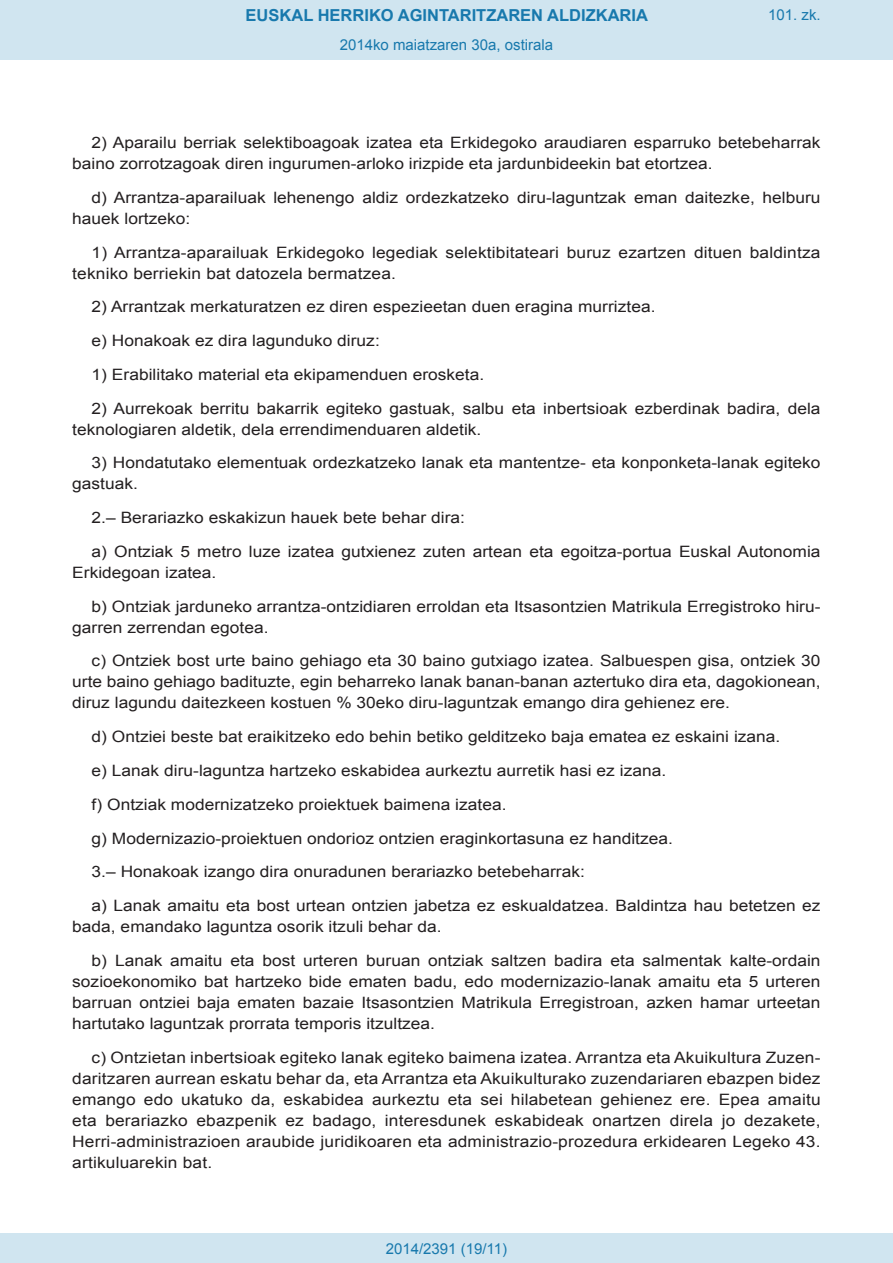
<style>
.page{position:relative;width:893px;height:1263px;background:#fff}
.page>*{position:absolute;margin:0;border:0;box-sizing:border-box;transform-origin:0 0}
.t1{font:700 16.5px "Arial";color:#1879ad}
.BOPVDetalle{font:15.6px/21px "Arial";color:#231f20;scale:1.11 1}
.Paginacion_Centro{font:15px "Arial";color:#1879ad}
</style>
<div class="page">
<div style="left:0;top:0;width:893px;height:60px;background:#d0e5f0"></div>
<div style="left:0;top:1233px;width:893px;height:30px;background:#d0e5f0"></div>
<p class="t1" style="left:246px;top:4px;width:404px">EUSKAL HERRIKO AGINTARITZAREN ALDIZKARIA</p>
<p class="Paginacion_Centro" style="left:340px;top:35px;width:215px">2014ko maiatzaren 30a, ostirala</p>
<p class="Paginacion_Centro" style="left:768px;top:5px;width:54px">101. zk.</p>
<p class="BOPVDetalle" style="left:72px;top:132px;width:676px;text-indent:19px">2) Aparailu berriak selektiboagoak izatea eta Erkidegoko araudiaren esparruko betebeharrak baino zorrotzagoak diren ingurumen-arloko irizpide eta jardunbideekin bat etortzea.</p>
<p class="BOPVDetalle" style="left:72px;top:187px;width:676px;text-indent:19px">d) Arrantza-aparailuak lehenengo aldiz ordezkatzeko diru-laguntzak eman daitezke, helburu hauek lortzeko:</p>
<p class="BOPVDetalle" style="left:72px;top:242px;width:676px;text-indent:19px">1) Arrantza-aparailuak Erkidegoko legediak selektibitateari buruz ezartzen dituen baldintza tekniko berriekin bat datozela bermatzea.</p>
<p class="BOPVDetalle" style="left:92px;top:297px;width:509px">2) Arrantzak merkaturatzen ez diren espezieetan duen eragina murriztea.</p>
<p class="BOPVDetalle" style="left:92px;top:330px;width:261px">e) Honakoak ez dira lagunduko diruz:</p>
<p class="BOPVDetalle" style="left:92px;top:364px;width:355px">1) Erabilitako material eta ekipamenduen erosketa.</p>
<p class="BOPVDetalle" style="left:72px;top:398px;width:676px;text-indent:19px">2) Aurrekoak berritu bakarrik egiteko gastuak, salbu eta inbertsioak ezberdinak badira, dela teknologiaren aldetik, dela errendimenduaren aldetik.</p>
<p class="BOPVDetalle" style="left:72px;top:453px;width:676px;text-indent:19px">3) Hondatutako elementuak ordezkatzeko lanak eta mantentze- eta konponketa-lanak egiteko gastuak.</p>
<p class="BOPVDetalle" style="left:92px;top:507px;width:338px">2.– Berariazko eskakizun hauek bete behar dira:</p>
<p class="BOPVDetalle" style="left:72px;top:541px;width:676px;text-indent:19px">a) Ontziak 5 metro luze izatea gutxienez zuten artean eta egoitza-portua Euskal Autonomia<br>Erkidegoan izatea.</p>
<p class="BOPVDetalle" style="left:72px;top:596px;width:676px;text-indent:19px">b) Ontziak jarduneko arrantza-ontzidiaren erroldan eta Itsasontzien Matrikula Erregistroko hiru&shy;garren zerrendan egotea.</p>
<p class="BOPVDetalle" style="left:72px;top:651px;width:676px;text-align:justify;text-indent:19px">c) Ontziek bost urte baino gehiago eta 30 baino gutxiago izatea. Salbuespen gisa, ontziek 30 urte baino gehiago badituzte, egin beharreko lanak banan-banan aztertuko dira eta, dagokionean, diruz lagundu daitezkeen kostuen % 30eko diru-laguntzak emango dira gehienez ere.</p>
<p class="BOPVDetalle" style="left:92px;top:726px;width:622px">d) Ontziei beste bat eraikitzeko edo behin betiko gelditzeko baja ematea ez eskaini izana.</p>
<p class="BOPVDetalle" style="left:92px;top:760px;width:519px">e) Lanak diru-laguntza hartzeko eskabidea aurkeztu aurretik hasi ez izana.</p>
<p class="BOPVDetalle" style="left:92px;top:794px;width:375px">f) Ontziak modernizatzeko proiektuek baimena izatea.</p>
<p class="BOPVDetalle" style="left:92px;top:828px;width:525px">g) Modernizazio-proiektuen ondorioz ontzien eraginkortasuna ez handitzea.</p>
<p class="BOPVDetalle" style="left:92px;top:861px;width:446px">3.– Honakoak izango dira onuradunen berariazko betebeharrak:</p>
<p class="BOPVDetalle" style="left:72px;top:895px;width:676px;text-indent:19px">a) Lanak amaitu eta bost urtean ontzien jabetza ez eskualdatzea. Baldintza hau betetzen ez bada, emandako laguntza osorik itzuli behar da.</p>
<p class="BOPVDetalle" style="left:72px;top:950px;width:676px;text-align:justify;text-indent:19px">b) Lanak amaitu eta bost urteren buruan ontziak saltzen badira eta salmentak kalte-ordain sozioekonomiko bat hartzeko bide ematen badu, edo modernizazio-lanak amaitu eta 5 urteren barruan ontziei baja ematen bazaie Itsasontzien Matrikula Erregistroan, azken hamar urteetan hartutako laguntzak prorrata temporis itzultzea.</p>
<p class="BOPVDetalle" style="left:72px;top:1047px;width:676px;text-align:justify;text-indent:19px">c) Ontzietan inbertsioak egiteko lanak egiteko baimena izatea. Arrantza eta Akuikultura Zuzen&shy;daritzaren aurrean eskatu behar da, eta Arrantza eta Akuikulturako zuzendariaren ebazpen bidez emango edo ukatuko da, eskabidea aurkeztu eta sei hilabetean gehienez ere. Epea amaitu eta berariazko ebazpenik ez badago, interesdunek eskabideak onartzen direla jo dezakete, Herri-administrazioen araubide juridikoaren eta administrazio-prozedura erkidearen Legeko 43. artikuluarekin bat.</p>
<p class="Paginacion_Centro" style="left:386px;top:1238px;width:123px">2014/2391 (19/11)</p>
</div>
